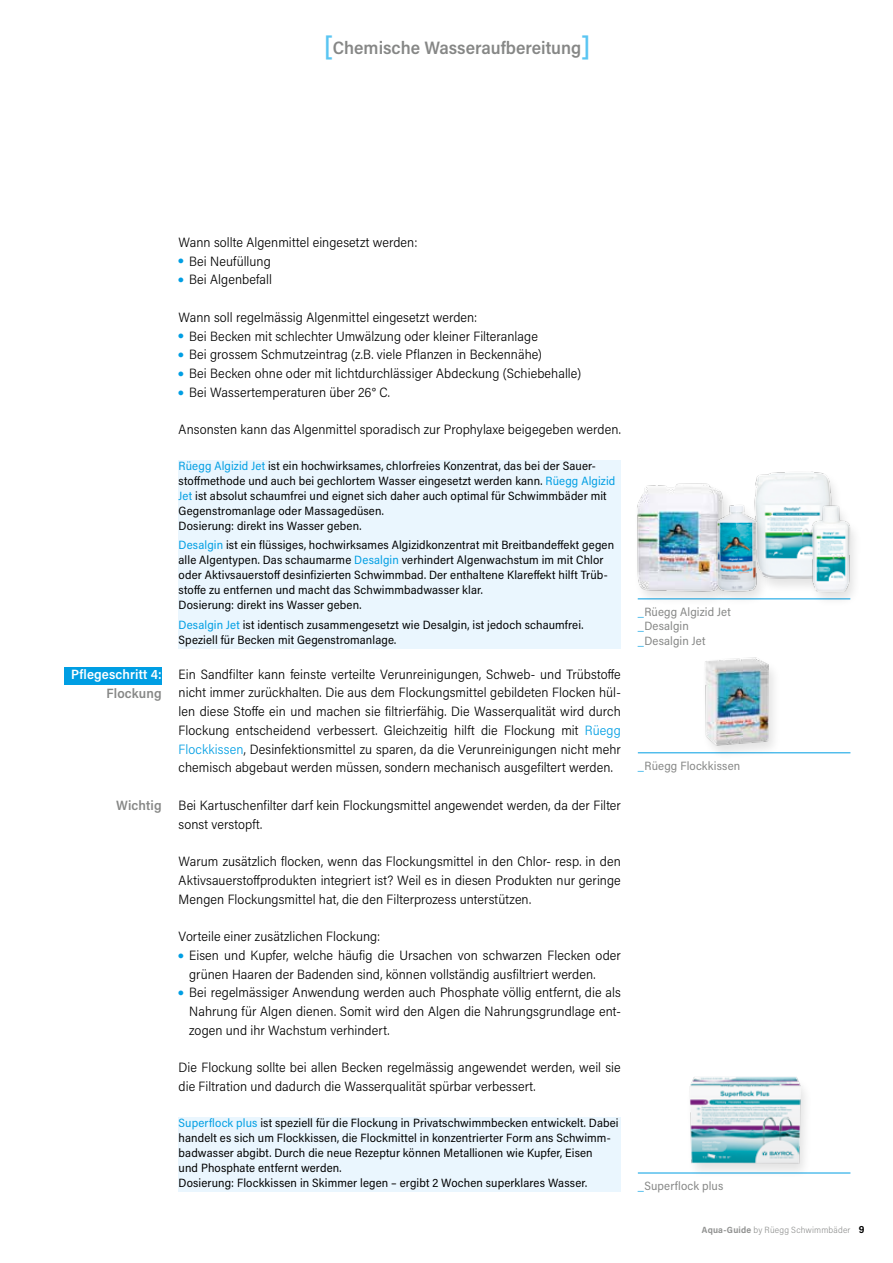
<style>
.page{position:relative;width:893px;height:1263px;background:#fff}
.page>*{position:absolute;margin:0;border:0;box-sizing:border-box;transform-origin:0 0}
.t1{font:600 18px "Acumin Pro Semi Cond";color:#868786}
.t2{font:300 13.5px/18.8px "Acumin Pro Semi Cond";letter-spacing:.005em;color:#000;text-align:justify}
.t3{font:600 13.5px "Acumin Pro Semi Cond";letter-spacing:.01em;color:#868786}
.t4{font:600 13.5px "Acumin Pro Semi Cond";letter-spacing:.01em;color:#fff}
.t5{font:12px/15px "Acumin Pro Semi Cond";letter-spacing:.01em;color:#000}
.t6{font:12px/14.4px "Acumin Pro Semi Cond";letter-spacing:.01em;color:#868786}
.t7{font:300 9px "Acumin Pro Semi Cond";letter-spacing:.02em;color:#919291}
.t8{font:6px "European Pi One";color:#009ee3}
.s1{font-size:27px;color:#5ac5f2}
.s2{color:#009ee3}
.s3{font-weight:700}
.s4{font-weight:700;font-size:10.5px;color:#000}
</style>
<div class="page">
<div style="left:179px;top:460px;width:442px;height:188px;background:#eaf6fe"></div>
<div style="left:179px;top:1117px;width:442px;height:75px;background:#eaf6fe"></div>
<div style="left:64px;top:667px;width:98px;height:17px;background:#009ee3"></div>
<hr style="left:638px;top:1173px;width:212px;height:1px;background:#009ee3">
<div style="left:685px;top:1076px;width:128px;height:103px;background:#000;opacity:.11"></div>
<img style="left:688px;top:1076px;width:114px;height:98px">
<hr style="left:638px;top:752px;width:212px;height:1px;background:#009ee3">
<img style="left:674px;top:657px;width:137px;height:97px">
<img style="left:754px;top:471px;width:81px;height:129px">
<div style="left:807px;top:505px;width:55px;height:103px;background:#fdfdfd"></div>
<img style="left:808px;top:502px;width:45px;height:98px">
<div style="left:632px;top:482px;width:104px;height:125px;background:#000;opacity:.11"></div>
<img style="left:632px;top:482px;width:97px;height:114px">
<div style="left:712px;top:504px;width:57px;height:102px;background:#000;opacity:.11"></div>
<img style="left:709px;top:499px;width:54px;height:97px">
<h1 class="t1" style="left:324px;top:35px;width:268px"><span class="s1">[</span>Chemische Wasseraufbereitung<span class="s1">]</span></h1>
<p class="t4" style="left:71px;top:665px;width:92px">Pflegeschritt 4:</p>
<p class="t3" style="left:107px;top:684px;width:57px">Flockung</p>
<p class="t3" style="left:116px;top:796px;width:47px">Wichtig</p>
<p class="t2" style="left:179px;top:232px;width:240px">Wann sollte Algenmittel eingesetzt werden:</p>
<p class="t8" style="left:179px;top:258px;width:7px">)</p>
<p class="t2" style="left:189px;top:251px;width:83px">Bei Neufüllung</p>
<p class="t8" style="left:179px;top:277px;width:7px">)</p>
<p class="t2" style="left:189px;top:270px;width:84px">Bei Algenbefall</p>
<p class="t2" style="left:179px;top:307px;width:300px">Wann soll regelmässig Algenmittel eingesetzt werden:</p>
<p class="t8" style="left:179px;top:333px;width:7px">)</p>
<p class="t2" style="left:189px;top:326px;width:350px">Bei Becken mit schlechter Umwälzung oder kleiner Filteranlage</p>
<p class="t8" style="left:179px;top:352px;width:7px">)</p>
<p class="t2" style="left:189px;top:345px;width:354px">Bei grossem Schmutzeintrag (z.B. viele Pflanzen in Beckennähe)</p>
<p class="t8" style="left:179px;top:371px;width:7px">)</p>
<p class="t2" style="left:189px;top:363px;width:393px">Bei Becken ohne oder mit lichtdurchlässiger Abdeckung (Schiebehalle)</p>
<p class="t8" style="left:179px;top:390px;width:7px">)</p>
<p class="t2" style="left:189px;top:382px;width:202px">Bei Wassertemperaturen über 26° C.</p>
<p class="t2" style="left:179px;top:420px;width:444px">Ansonsten kann das Algenmittel sporadisch zur Prophylaxe beigegeben werden.</p>
<p class="t5" style="left:179px;top:458px;width:438px"><span class="s2">Rüegg Algizid Jet</span> ist ein hochwirksames, chlorfreies Konzentrat, das bei der Sauer&shy;stoffmethode und auch bei gechlortem Wasser eingesetzt werden kann. <span class="s2">Rüegg Algizid Jet</span> ist absolut schaumfrei und eignet sich daher auch optimal für Schwimmbäder mit Gegenstromanlage oder Massagedüsen.<br>Dosierung: direkt ins Wasser geben.</p>
<p class="t5" style="left:179px;top:537px;width:437px"><span class="s2">Desalgin</span> ist ein flüssiges, hochwirksames Algizidkonzentrat mit Breitbandeffekt gegen alle Algentypen. Das schaumarme <span class="s2">Desalgin</span> verhindert Algenwachstum im mit Chlor oder Aktivsauerstoff desinfizierten Schwimmbad. Der enthaltene Klareffekt hilft Trüb&shy;stoffe zu entfernen und macht das Schwimmbadwasser klar.<br>Dosierung: direkt ins Wasser geben.</p>
<p class="t5" style="left:179px;top:616px;width:406px"><span class="s2">Desalgin Jet</span> ist identisch zusammengesetzt wie Desalgin, ist jedoch schaumfrei.<br>Speziell für Becken mit Gegenstromanlage.</p>
<p class="t2" style="left:179px;top:664px;width:444px">Ein Sandfilter kann feinste verteilte Verunreinigungen, Schweb- und Trübstoffe nicht immer zurückhalten. Die aus dem Flockungsmittel gebildeten Flocken hül&shy;len diese Stoffe ein und machen sie filtrierfähig. Die Wasserqualität wird durch Flockung entscheidend verbessert. Gleichzeitig hilft die Flockung mit <span class="s2">Rüegg Flockkissen</span>, Desinfektionsmittel zu sparen, da die Verunreinigungen nicht mehr chemisch abgebaut werden müssen, sondern mechanisch ausgefiltert werden.</p>
<p class="t2" style="left:179px;top:795px;width:444px">Bei Kartuschenfilter darf kein Flockungsmittel angewendet werden, da der Filter sonst verstopft.</p>
<p class="t2" style="left:179px;top:851px;width:444px">Warum zusätzlich flocken, wenn das Flockungsmittel in den Chlor- resp. in den Aktivsauerstoffprodukten integriert ist? Weil es in diesen Produkten nur geringe Mengen Flockungsmittel hat, die den Filterprozess unterstützen.</p>
<p class="t2" style="left:179px;top:927px;width:203px">Vorteile einer zusätzlichen Flockung:</p>
<p class="t8" style="left:179px;top:953px;width:7px">)</p>
<p class="t2" style="left:189px;top:945px;width:433px">Eisen und Kupfer, welche häufig die Ursachen von schwarzen Flecken oder grünen Haaren der Badenden sind, können vollständig ausfiltriert werden.</p>
<p class="t8" style="left:179px;top:990px;width:7px">)</p>
<p class="t2" style="left:189px;top:983px;width:433px">Bei regelmässiger Anwendung werden auch Phosphate völlig entfernt, die als Nahrung für Algen dienen. Somit wird den Algen die Nahrungsgrundlage ent&shy;zogen und ihr Wachstum verhindert.</p>
<p class="t2" style="left:179px;top:1058px;width:444px">Die Flockung sollte bei allen Becken regelmässig angewendet werden, weil sie die Filtration und dadurch die Wasserqualität spürbar verbessert.</p>
<p class="t5" style="left:179px;top:1115px;width:442px"><span class="s2">Superflock plus</span> ist speziell für die Flockung in Privatschwimmbecken entwickelt. Dabei handelt es sich um Flockkissen, die Flockmittel in konzentrierter Form ans Schwimm&shy;badwasser abgibt. Durch die neue Rezeptur können Metallionen wie Kupfer, Eisen<br>und Phosphate entfernt werden.<br>Dosierung: Flockkissen in Skimmer legen – ergibt 2 Wochen superklares Wasser.</p>
<p class="t6" style="left:638px;top:604px;width:95px"><span class="s2">_</span>Rüegg Algizid Jet <span class="s2">_</span>Desalgin <span class="s2">_</span>Desalgin Jet</p>
<p class="t6" style="left:638px;top:758px;width:104px"><span class="s2">_</span>Rüegg Flockkissen</p>
<p class="t6" style="left:638px;top:1178px;width:87px"><span class="s2">_</span>Superflock plus</p>
<p class="t7" style="left:702px;top:1223px;width:164px"><span class="s3">Aqua-Guide</span> by Rüegg Schwimmbäder <span class="s4">9</span></p>
</div>
